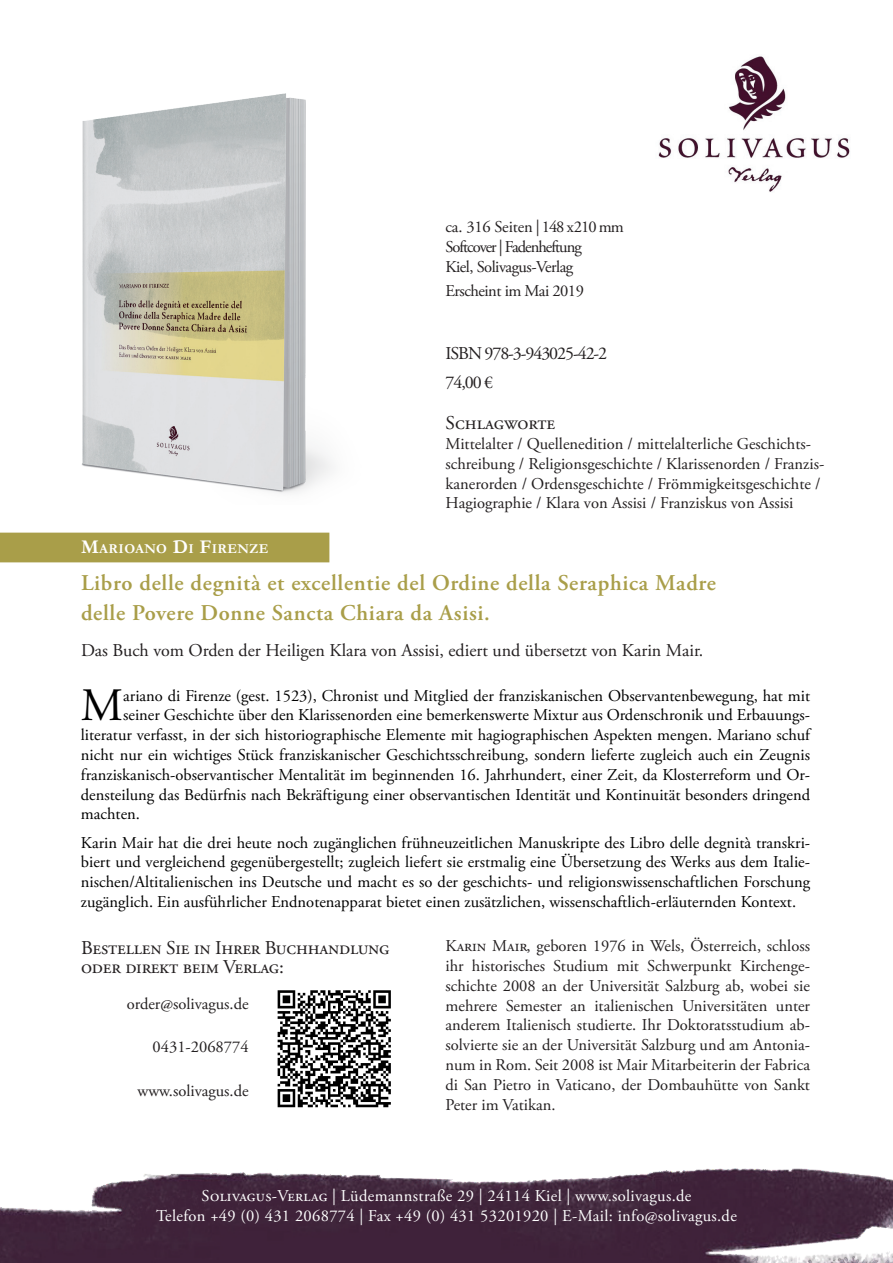
<style>
.page{position:relative;width:893px;height:1263px;background:#fff}
.page>*{position:absolute;margin:0;border:0;box-sizing:border-box;transform-origin:0 0}
.t1{font:46.35px "Adobe Garamond Pro";color:#000}
.t2{font:600 22.5px/30px "Adobe Garamond Pro";letter-spacing:.03em;color:#a99e49}
.t3{font:19.5px/19.8px "Adobe Garamond Pro";letter-spacing:-.01em;color:#231f20}
.t4{font:18px "Adobe Garamond Pro";letter-spacing:-.005em;color:#231f20}
.t5{font:18px/29.4px "Adobe Garamond Pro";letter-spacing:-.06em;color:#231f20}
.t6{font:16.5px/19.8px "Adobe Garamond Pro";color:#000;text-align:justify}
.t7{font:16.5px/19.8px "Adobe Garamond Pro";letter-spacing:-.01em;color:#231f20}
.t8{font:16.5px/19.8px "Adobe Garamond Pro";letter-spacing:.02em;color:#fff;text-align:center}
.t9{font:16.5px/19.8px "Adobe Garamond Pro";letter-spacing:-.06em;color:#231f20}
.t10{font:700 13.65px "Garamond";letter-spacing:.03em;color:#fff}
.s1{font-size:19.5px}
</style>
<div class="page">
<img style="left:0;top:1168px;width:893px;height:95px">
<div style="left:0;top:533px;width:329px;height:29px;background:#a99e49"></div>
<img style="left:82px;top:93px;width:250px;height:400px">
<img style="left:277px;top:990px;width:114px;height:118px">
<img style="left:658px;top:56px;width:192px;height:136px">
<p class="t9" style="left:446px;top:218px;width:180px">ca. 316 Seiten | 148 x210 mm<br>Softcover | Fadenheftung<br>Kiel, Solivagus-Verlag</p>
<p class="t7" style="left:446px;top:281px;width:140px">Erscheint im Mai 2019</p>
<p class="t5" style="left:446px;top:339px;width:163px">ISBN 978-3-943025-42-2<br>74,00 €</p>
<p class="t3" style="left:446px;top:414px;width:111px">Schlagworte</p>
<p class="t7" style="left:445px;top:434px;width:380px">Mittelalter / Quellenedition / mittelalterliche Geschichts&shy;schreibung / Religionsgeschichte / Klarissenorden / Franzis&shy;kanerorden / Ordensgeschichte / Frömmigkeitsgeschichte / Hagiographie / Klara von Assisi / Franziskus von Assisi</p>
<p class="t10" style="left:81px;top:539px;width:189px"><span class="s1">M</span>ARIOANO <span class="s1">D</span>I <span class="s1">F</span>IRENZE</p>
<h2 class="t2" style="left:81px;top:568px;width:636px">Libro delle degnità et excellentie del Ordine della Seraphica Madre delle Povere Donne Sancta Chiara da Asisi.</h2>
<p class="t4" style="left:81px;top:640px;width:624px">Das Buch vom Orden der Heiligen Klara von Assisi, ediert und übersetzt von Karin Mair.</p>
<h1 class="t1" style="left:81px;top:678px;width:44px">M</h1>
<p class="t6" style="left:123px;top:686px;width:688px">ariano di Firenze (gest. 1523), Chronist und Mitglied der franziskanischen Observantenbewegung, hat mit</p>
<p class="t6" style="left:123px;top:706px;width:688px">seiner Geschichte über den Klarissenorden eine bemerkenswerte Mixtur aus Ordenschronik und Erbauungs-</p>
<p class="t6" style="left:81px;top:726px;width:731px">literatur verfasst, in der sich historiographische Elemente mit hagiographischen Aspekten mengen. Mariano schuf</p>
<p class="t6" style="left:81px;top:745px;width:731px">nicht nur ein wichtiges Stück franziskanischer Geschichtsschreibung, sondern lieferte zugleich auch ein Zeugnis</p>
<p class="t6" style="left:81px;top:765px;width:731px">franziskanisch-observantischer Mentalität im beginnenden 16. Jahrhundert, einer Zeit, da Klosterreform und Or-</p>
<p class="t6" style="left:81px;top:785px;width:731px">densteilung das Bedürfnis nach Bekräftigung einer observantischen Identität und Kontinuität besonders dringend</p>
<p class="t6" style="left:81px;top:805px;width:61px">machten.</p>
<p class="t6" style="left:81px;top:833px;width:731px">Karin Mair hat die drei heute noch zugänglichen frühneuzeitlichen Manuskripte des Libro delle degnità transkri&shy;biert und vergleichend gegenübergestellt; zugleich liefert sie erstmalig eine Übersetzung des Werks aus dem Italie&shy;nischen/Altitalienischen ins Deutsche und macht es so der geschichts- und religionswissenschaftlichen Forschung zugänglich. Ein ausführlicher Endnotenapparat bietet einen zusätzlichen, wissenschaftlich-erläuternden Kontext.</p>
<p class="t7" style="left:446px;top:936px;width:366px;text-align:justify">Karin Mair, geboren 1976 in Wels, Österreich, schloss ihr historisches Studium mit Schwerpunkt Kirchenge&shy;schichte 2008 an der Universität Salzburg ab, wobei sie mehrere Semester an italienischen Universitäten unter anderem Italienisch studierte. Ihr Doktoratsstudium ab&shy;solvierte sie an der Universität Salzburg und am Antonia&shy;num in Rom. Seit 2008 ist Mair Mitarbeiterin der Fabrica di San Pietro in Vaticano, der Dombauhütte von Sankt Peter im Vatikan.</p>
<p class="t3" style="left:81px;top:938px;width:310px">Bestellen Sie in Ihrer Buchhandlung oder direkt beim Verlag:</p>
<p class="t7" style="left:127px;top:994px;width:123px">order@solivagus.de</p>
<p class="t7" style="left:153px;top:1038px;width:98px">0431-2068774</p>
<p class="t7" style="left:137px;top:1081px;width:113px">www.solivagus.de</p>
<p class="t8" style="left:156px;top:1186px;width:582px">Solivagus-Verlag | Lüdemannstraße 29 | 24114 Kiel | www.solivagus.de<br>Telefon +49 (0) 431 2068774 | Fax +49 (0) 431 53201920 | E-Mail: info@solivagus.de</p>
</div>
